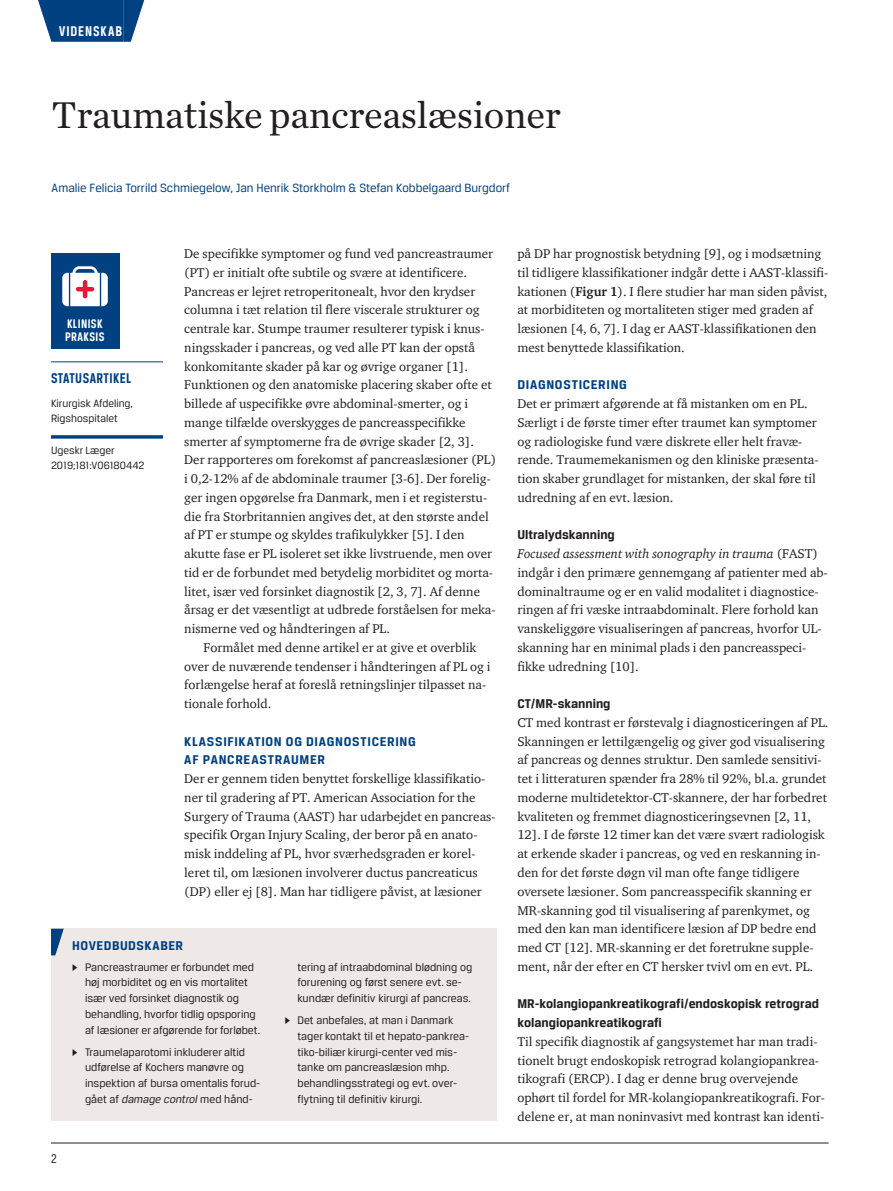
<style>
.page{position:relative;width:893px;height:1191px;background:#fff}
.page>*{position:absolute;margin:0;border:0;box-sizing:border-box;transform-origin:0 0}
.t1{font:39px "Chronicle Text G1";letter-spacing:-.01em;color:#231f20}
.t2{font:700 15px "Breuer Condensed";letter-spacing:.03em;color:#014081}
.t3{font:700 15px "Breuer Condensed";letter-spacing:.065em;color:#fff}
.t4{font:700 13.5px/18.8px "Breuer Text";color:#231f20}
.t5{font:700 13.5px/18.8px "Breuer Text";letter-spacing:.05em;color:#014081}
.t6{font:13.5px "Breuer Condensed";color:#231f20}
.t7{font:700 13.2px/13.2px "Breuer Condensed";letter-spacing:.03em;color:#fff}
.t8{font:13.05px/18.8px "ITC Charter Com";color:#231f20}
.t9{font:12.75px "Breuer Text";color:#014081}
.t10{font:11.7px/15.8px "Breuer Text";color:#231f20}
.t11{font:11.25px/15px "Breuer Text";color:#231f20}
.s1{font-family:"Greta Text"}
.s2{font-style:italic}
.s3{font-weight:700}
</style>
<div class="page">
<hr style="left:51px;top:1142px;width:778px;height:1px;background:#231f20">
<div style="left:59px;top:0;width:64px;height:42px;background:#014081"></div>
<svg style="left:38px;top:0;width:21px;height:42px"></svg>
<svg style="left:123px;top:0;width:21px;height:42px"></svg>
<hr style="left:51px;top:361px;width:112px;height:1px;background:#014081">
<hr style="left:51px;top:435px;width:112px;height:3px;background:#014081">
<div style="left:51px;top:928px;width:445px;height:192px;background:#eee9e6"></div>
<svg style="left:51px;top:928px;width:13px;height:27px"></svg>
<div style="left:51px;top:253px;width:68px;height:95px;background:#014081"></div>
<svg style="left:62px;top:266px;width:46px;height:40px;background:#cac8d7"></svg>
<p class="t3" style="left:59px;top:23px;width:65px">VIDENSKAB</p>
<h1 class="t1" style="left:52px;top:86px;width:511px">Traumatiske pancreaslæsioner</h1>
<p class="t9" style="left:52px;top:180px;width:460px">Amalie Felicia Torrild Schmiegelow, Jan Henrik Storkholm &amp; Stefan Kobbelgaard Burgdorf</p>
<p class="t7" style="left:65px;top:317px;width:41px">KLINISK<br>PRAKSIS</p>
<p class="t2" style="left:51px;top:370px;width:82px">STATUSARTIKEL</p>
<p class="t11" style="left:51px;top:396px;width:84px">Kirurgisk Afdeling,<br>Rigshospitalet</p>
<p class="t11" style="left:51px;top:442px;width:95px">Ugeskr Læger<br>2019;181:V06180442</p>
<p class="t8" style="left:184px;top:244px;width:310px">De specifikke symptomer og fund ved pancreastraumer</p>
<p class="t8" style="left:184px;top:263px;width:284px">(PT) er initialt ofte subtile og svære at identificere.</p>
<p class="t8" style="left:184px;top:281px;width:293px">Pancreas er lejret retroperitonealt, hvor den krydser</p>
<p class="t8" style="left:184px;top:300px;width:297px">columna i tæt relation til flere viscerale strukturer og</p>
<p class="t8" style="left:184px;top:319px;width:302px">centrale kar. Stumpe traumer resulterer typisk i knus-</p>
<p class="t8" style="left:184px;top:338px;width:292px">ningsskader i pancreas, og ved alle PT kan der opstå</p>
<p class="t8" style="left:184px;top:356px;width:285px">konkomitante skader på kar og øvrige organer [1].</p>
<p class="t8" style="left:184px;top:375px;width:309px">Funktionen og den anatomiske placering skaber ofte et</p>
<p class="t8" style="left:184px;top:394px;width:285px">billede af uspecifikke øvre abdominal-smerter, og i</p>
<p class="t8" style="left:184px;top:413px;width:283px">mange tilfælde overskygges de pancreasspecifikke</p>
<p class="t8" style="left:184px;top:431px;width:291px">smerter af symptomerne fra de øvrige skader [2, 3].</p>
<p class="t8" style="left:184px;top:450px;width:313px">Der rapporteres om forekomst af pancreaslæsioner (PL)</p>
<p class="t8" style="left:184px;top:469px;width:308px">i 0,2-12% af de abdominale traumer [3-6]. Der forelig-</p>
<p class="t8" style="left:184px;top:488px;width:304px">ger ingen opgørelse fra Danmark, men i et registerstu-</p>
<p class="t8" style="left:184px;top:506px;width:306px">die fra Storbritannien angives det, at den største andel</p>
<p class="t8" style="left:184px;top:525px;width:282px">af PT er stumpe og skyldes trafikulykker [5]. I den</p>
<p class="t8" style="left:184px;top:544px;width:309px">akutte fase er PL isoleret set ikke livstruende, men over</p>
<p class="t8" style="left:184px;top:563px;width:310px">tid er de forbundet med betydelig morbiditet og morta-</p>
<p class="t8" style="left:184px;top:581px;width:297px">litet, især ved forsinket diagnostik [2, 3, 7]. Af denne</p>
<p class="t8" style="left:184px;top:600px;width:313px">årsag er det væsentligt at udbrede forståelsen for meka-</p>
<p class="t8" style="left:184px;top:619px;width:207px">nismerne ved og håndteringen af PL.</p>
<p class="t8" style="left:203px;top:638px;width:274px">Formålet med denne artikel er at give et overblik</p>
<p class="t8" style="left:184px;top:656px;width:308px">over de nuværende tendenser i håndteringen af PL og i</p>
<p class="t8" style="left:184px;top:675px;width:302px">forlængelse heraf at foreslå retningslinjer tilpasset na-</p>
<p class="t8" style="left:184px;top:694px;width:89px">tionale forhold.</p>
<p class="t5" style="left:184px;top:731px;width:233px">KLASSIFIKATION OG DIAGNOSTICERING<br>AF PANCREASTRAUMER</p>
<p class="t8" style="left:184px;top:769px;width:313px">Der er gennem tiden benyttet forskellige klassifikatio&shy;ner til gradering af PT. American Association for the Surgery of Trauma (AAST) har udarbejdet en pancreas&shy;specifik Organ Injury Scaling, der beror på en anato&shy;misk inddeling af PL, hvor sværhedsgraden er korel&shy;leret til, om læsionen involverer ductus pancreaticus (DP) eller ej [8]. Man har tidligere påvist, at læsioner</p>
<p class="t5" style="left:72px;top:936px;width:112px">HOVEDBUDSKABER</p>
<p class="t10" style="left:85px;top:958px;width:177px;text-indent:-13px"><span class="s1">▶</span> Pancreastraumer er forbundet med høj morbiditet og en vis mortalitet især ved forsinket diagnostik og behandling, hvorfor tidlig opsporing af læsioner er afgørende for forløbet.</p>
<p class="t10" style="left:85px;top:1043px;width:177px;text-indent:-13px"><span class="s1">▶</span> Traumelaparotomi inkluderer altid udførelse af Kochers manøvre og inspektion af bursa omentalis forud&shy;gået af <span class="s2">damage control</span> med hånd-</p>
<p class="t6" style="left:51px;top:1150px;width:7px">2</p>
<p class="t10" style="left:297px;top:958px;width:176px">tering af intraabdominal blødning og forurening og først senere evt. se&shy;kundær definitiv kirurgi af pancreas.</p>
<p class="t10" style="left:297px;top:1012px;width:173px;text-indent:-13px"><span class="s1">▶</span> Det anbefales, at man i Danmark tager kontakt til et hepato-pankrea&shy;tiko-biliær kirurgi-center ved mis&shy;tanke om pancreaslæsion mhp. behandlingsstrategi og evt. over&shy;flytning til definitiv kirurgi.</p>
<p class="t8" style="left:517px;top:244px;width:313px">på DP har prognostisk betydning [9], og i modsætning til tidligere klassifikationer indgår dette i AAST-klassifi&shy;kationen (<span class="s3">Figur 1</span>). I flere studier har man siden påvist, at morbiditeten og mortaliteten stiger med graden af læsionen [4, 6, 7]. I dag er AAST-klassifikationen den mest benyttede klassifikation.</p>
<p class="t5" style="left:517px;top:375px;width:111px">DIAGNOSTICERING</p>
<p class="t8" style="left:517px;top:394px;width:303px">Det er primært afgørende at få mistanken om en PL.<br>Særligt i de første timer efter traumet kan symptomer og radiologiske fund være diskrete eller helt fravæ&shy;rende. Traumemekanismen og den kliniske præsenta&shy;tion skaber grundlaget for mistanken, der skal føre til udredning af en evt. læsion.</p>
<p class="t4" style="left:517px;top:525px;width:99px">Ultralydskanning</p>
<p class="t8" style="left:517px;top:544px;width:312px"><span class="s2">Focused assessment with sonography in trauma</span> (FAST) indgår i den primære gennemgang af patienter med ab&shy;dominaltraume og er en valid modalitet i diagnostice&shy;ringen af fri væske intraabdominalt. Flere forhold kan vanskeliggøre visualiseringen af pancreas, hvorfor UL&shy;skanning har en minimal plads i den pancreasspeci&shy;fikke udredning [10].</p>
<p class="t4" style="left:517px;top:694px;width:95px">CT/MR-skanning</p>
<p class="t8" style="left:517px;top:713px;width:313px">CT med kontrast er førstevalg i diagnosticeringen af PL.<br>Skanningen er lettilgængelig og giver god visualisering af pancreas og dennes struktur. Den samlede sensitivi&shy;tet i litteraturen spænder fra 28% til 92%, bl.a. grundet moderne multidetektor-CT-skannere, der har forbedret kvaliteten og fremmet diagnosticeringsevnen [2, 11, 12]. I de første 12 timer kan det være svært radiologisk at erkende skader i pancreas, og ved en reskanning in&shy;den for det første døgn vil man ofte fange tidligere oversete læsioner. Som pancreasspecifik skanning er MR-skanning god til visualisering af parenkymet, og med den kan man identificere læsion af DP bedre end med CT [12]. MR-skanning er det foretrukne supple&shy;ment, når der efter en CT hersker tvivl om en evt. PL.</p>
<p class="t4" style="left:517px;top:994px;width:303px">MR-kolangiopankreatikografi/endoskopisk retrograd kolangiopankreatikografi</p>
<p class="t8" style="left:517px;top:1031px;width:309px">Til specifik diagnostik af gangsystemet har man tradi&shy;tionelt brugt endoskopisk retrograd kolangiopankrea&shy;tikografi (ERCP). I dag er denne brug overvejende ophørt til fordel for MR-kolangiopankreatikografi. For&shy;delene er, at man noninvasivt med kontrast kan identi-</p>
</div>
